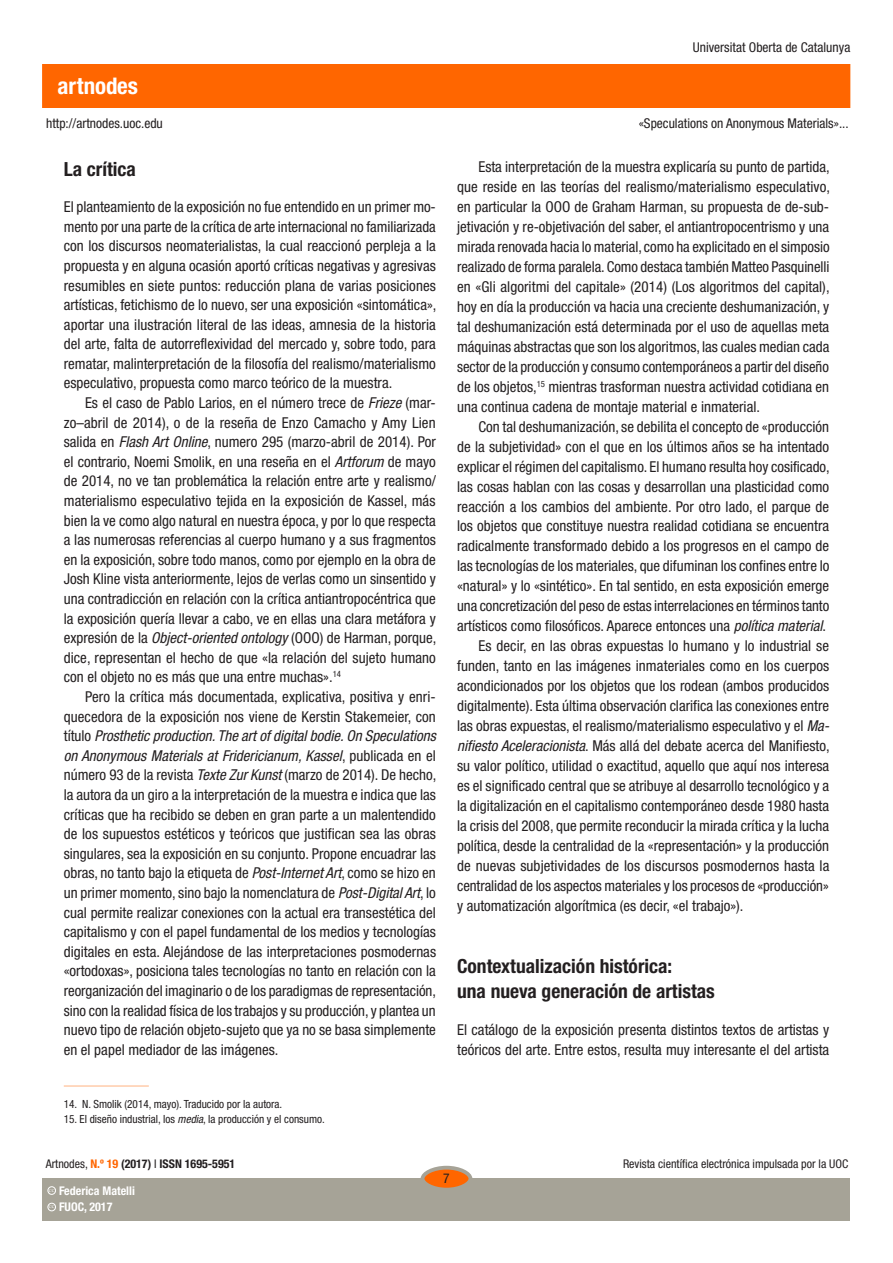
<style>
.page{position:relative;width:893px;height:1263px;background:#fff}
.page>*{position:absolute;margin:0;border:0;box-sizing:border-box;transform-origin:0 0}
.t1{font:700 condensed 22.95px "Helvetica Neue LT Std";color:#fff}
.SUBTITOLS{font:700 condensed 19.5px/24.5px "Helvetica Neue LT Std";color:#231f20}
.text_general{font:condensed 15px/20px "Helvetica Neue LT Std";color:#231f20;text-align:justify}
.text_general_primerp{font:condensed 15px/19.6px "Helvetica Neue LT Std";color:#231f20;text-align:justify}
.t2{font:condensed 13.5px "Helvetica Neue LT Std";color:#231f20}
.t3{font:condensed 12px "Helvetica Neue LT Std";color:#231f20}
.t4{font:700 condensed 12px "Helvetica Neue LT Std";color:#231f20}
.t5{font:700 condensed 12px "Helvetica Neue LT Std";color:#fff}
._05_NOTASRESTO{font:condensed 11.25px "Helvetica Neue LT Std";color:#231f20}
._04_NOTAS1{font:condensed 11.25px "Helvetica Neue LT Std";color:#231f20}
.t6{font:600 3.9px "Adobe Caslon Pro";color:#fff}
.s1{font-style:italic}
.s2{font-weight:400}
.s3{color:#f60}
</style>
<div class="page">
<div style="left:43px;top:65px;width:807px;height:42px;background:#f60"></div>
<div style="left:43px;top:1178px;width:807px;height:42px;background:#a6a397"></div>
<div style="left:422px;top:1168px;width:48px;height:21px;background:#f60;border-radius:50%"></div>
<div style="left:421px;top:1166px;width:51px;height:25px;border:4px solid #a6a397;border-radius:50%"></div>
<div style="left:48px;top:1203px;width:8px;height:8px;border:1px solid #fff;border-radius:50%"></div>
<div style="left:48px;top:1186px;width:8px;height:8px;border:1px solid #fff;border-radius:50%"></div>
<hr style="left:64px;top:1086px;width:85px;height:1px;background:#ffb280">
<h1 class="t1" style="left:58px;top:72px;width:82px">artnodes</h1>
<p class="t2" style="left:46px;top:115px;width:118px">http://artnodes.uoc.edu</p>
<p class="SUBTITOLS" style="left:64px;top:156px;width:74px">La crítica</p>
<p class="text_general_primerp" style="left:64px;top:197px;width:374px">El planteamiento de la exposición no fue entendido en un primer mo&shy;mento por una parte de la crítica de arte internacional no familiarizada con los discursos neomaterialistas, la cual reaccionó perpleja a la propuesta y en alguna ocasión aportó críticas negativas y agresivas resumibles en siete puntos: reducción plana de varias posiciones artísticas, fetichismo de lo nuevo, ser una exposición «sintomática», aportar una ilustración literal de las ideas, amnesia de la historia del arte, falta de autorreflexividad del mercado y, sobre todo, para rematar, malinterpretación de la filosofía del realismo/materialismo especulativo, propuesta como marco teórico de la muestra.</p>
<p class="text_general" style="left:64px;top:393px;width:374px;text-indent:21px">Es el caso de Pablo Larios, en el número trece de <span class="s1">Frieze</span> (mar&shy;zo–abril de 2014), o de la reseña de Enzo Camacho y Amy Lien salida en <span class="s1">Flash Art Online</span>, numero 295 (marzo-abril de 2014). Por el contrario, Noemi Smolik, en una reseña en el <span class="s1">Artforum</span> de mayo de 2014, no ve tan problemática la relación entre arte y realismo/ materialismo especulativo tejida en la exposición de Kassel, más bien la ve como algo natural en nuestra época, y por lo que respecta a las numerosas referencias al cuerpo humano y a sus fragmentos en la exposición, sobre todo manos, como por ejemplo en la obra de Josh Kline vista anteriormente, lejos de verlas como un sinsentido y una contradicción en relación con la crítica antiantropocéntrica que la exposición quería llevar a cabo, ve en ellas una clara metáfora y expresión de la <span class="s1">Object-oriented ontology</span> (OOO) de Harman, porque, dice, representan el hecho de que «la relación del sujeto humano con el objeto no es más que una entre muchas».<sup>14</sup></p>
<p class="text_general" style="left:64px;top:687px;width:374px;text-indent:21px">Pero la crítica más documentada, explicativa, positiva y enri&shy;quecedora de la exposición nos viene de Kerstin Stakemeier, con título <span class="s1">Prosthetic production. The art of digital bodie. On Speculations on Anonymous Materials at Fridericianum, Kassel</span>, publicada en el número 93 de la revista <span class="s1">Texte Zur Kunst</span> (marzo de 2014). De hecho, la autora da un giro a la interpretación de la muestra e indica que las críticas que ha recibido se deben en gran parte a un malentendido de los supuestos estéticos y teóricos que justifican sea las obras singulares, sea la exposición en su conjunto. Propone encuadrar las obras, no tanto bajo la etiqueta de <span class="s1">Post-Internet Art</span>, como se hizo en un primer momento, sino bajo la nomenclatura de <span class="s1">Post-Digital Art</span>, lo cual permite realizar conexiones con la actual era transestética del capitalismo y con el papel fundamental de los medios y tecnologías digitales en esta. Alejándose de las interpretaciones posmodernas «ortodoxas», posiciona tales tecnologías no tanto en relación con la reorganización del imaginario o de los paradigmas de representación, sino con la realidad física de los trabajos y su producción, y plantea un nuevo tipo de relación objeto-sujeto que ya no se basa simplemente en el papel mediador de las imágenes.</p>
<p class="_04_NOTAS1" style="left:64px;top:1097px;width:220px">14. N. Smolik (2014, mayo). Traducido por la autora.</p>
<p class="_05_NOTASRESTO" style="left:64px;top:1112px;width:263px">15. El diseño industrial, los <span class="s1">media</span>, la producción y el consumo.</p>
<p class="t2" style="left:693px;top:40px;width:159px">Universitat Oberta de Catalunya</p>
<p class="t2" style="left:639px;top:115px;width:212px">«Speculations on Anonymous Materials»...</p>
<p class="text_general" style="left:457px;top:157px;width:374px;text-indent:21px">Esta interpretación de la muestra explicaría su punto de partida, que reside en las teorías del realismo/materialismo especulativo, en particular la OOO de Graham Harman, su propuesta de de-sub&shy;jetivación y re-objetivación del saber, el antiantropocentrismo y una mirada renovada hacia lo material, como ha explicitado en el simposio realizado de forma paralela. Como destaca también Matteo Pasquinelli en «Gli algoritmi del capitale» (2014) (Los algoritmos del capital), hoy en día la producción va hacia una creciente deshumanización, y tal deshumanización está determinada por el uso de aquellas meta máquinas abstractas que son los algoritmos, las cuales median cada sector de la producción y consumo contemporáneos a partir del diseño de los objetos,<sup>15</sup> mientras trasforman nuestra actividad cotidiana en una continua cadena de montaje material e inmaterial.</p>
<p class="text_general" style="left:457px;top:416px;width:374px;text-indent:21px">Con tal deshumanización, se debilita el concepto de «producción de la subjetividad» con el que en los últimos años se ha intentado explicar el régimen del capitalismo. El humano resulta hoy cosificado, las cosas hablan con las cosas y desarrollan una plasticidad como reacción a los cambios del ambiente. Por otro lado, el parque de los objetos que constituye nuestra realidad cotidiana se encuentra radicalmente transformado debido a los progresos en el campo de las tecnologías de los materiales, que difuminan los confines entre lo «natural» y lo «sintético». En tal sentido, en esta exposición emerge una concretización del peso de estas interrelaciones en términos tanto artísticos como filosóficos. Aparece entonces una <span class="s1">política material</span>.</p>
<p class="text_general" style="left:457px;top:636px;width:374px;text-indent:21px">Es decir, en las obras expuestas lo humano y lo industrial se funden, tanto en las imágenes inmateriales como en los cuerpos acondicionados por los objetos que los rodean (ambos producidos digitalmente). Esta última observación clarifica las conexiones entre las obras expuestas, el realismo/materialismo especulativo y el <span class="s1">Ma&shy;nifiesto Aceleracionista</span>. Más allá del debate acerca del Manifiesto, su valor político, utilidad o exactitud, aquello que aquí nos interesa es el significado central que se atribuye al desarrollo tecnológico y a la digitalización en el capitalismo contemporáneo desde 1980 hasta la crisis del 2008, que permite reconducir la mirada crítica y la lucha política, desde la centralidad de la «representación» y la producción de nuevas subjetividades de los discursos posmodernos hasta la centralidad de los aspectos materiales y los procesos de «producción» y automatización algorítmica (es decir, «el trabajo»).</p>
<p class="SUBTITOLS" style="left:457px;top:954px;width:259px">Contextualización histórica:<br>una nueva generación de artistas</p>
<p class="text_general_primerp" style="left:457px;top:1019px;width:374px">El catálogo de la exposición presenta distintos textos de artistas y teóricos del arte. Entre estos, resulta muy interesante el del artista</p>
<p class="t4" style="left:46px;top:1157px;width:191px"><span class="s2">Artnodes,</span> <span class="s3">N.º 19</span> (2017) <span class="s2">I</span> ISSN 1695-5951</p>
<p class="t6" style="left:49px;top:1205px;width:7px">CC</p>
<p class="t5" style="left:59px;top:1200px;width:55px">FUOC, 2017</p>
<p class="t5" style="left:59px;top:1183px;width:77px">Federica Matelli</p>
<p class="t6" style="left:49px;top:1188px;width:7px">CC</p>
<p class="t2" style="left:443px;top:1171px;width:8px">7</p>
<p class="t3" style="left:623px;top:1157px;width:227px">Revista científica electrónica impulsada por la UOC</p>
</div>
